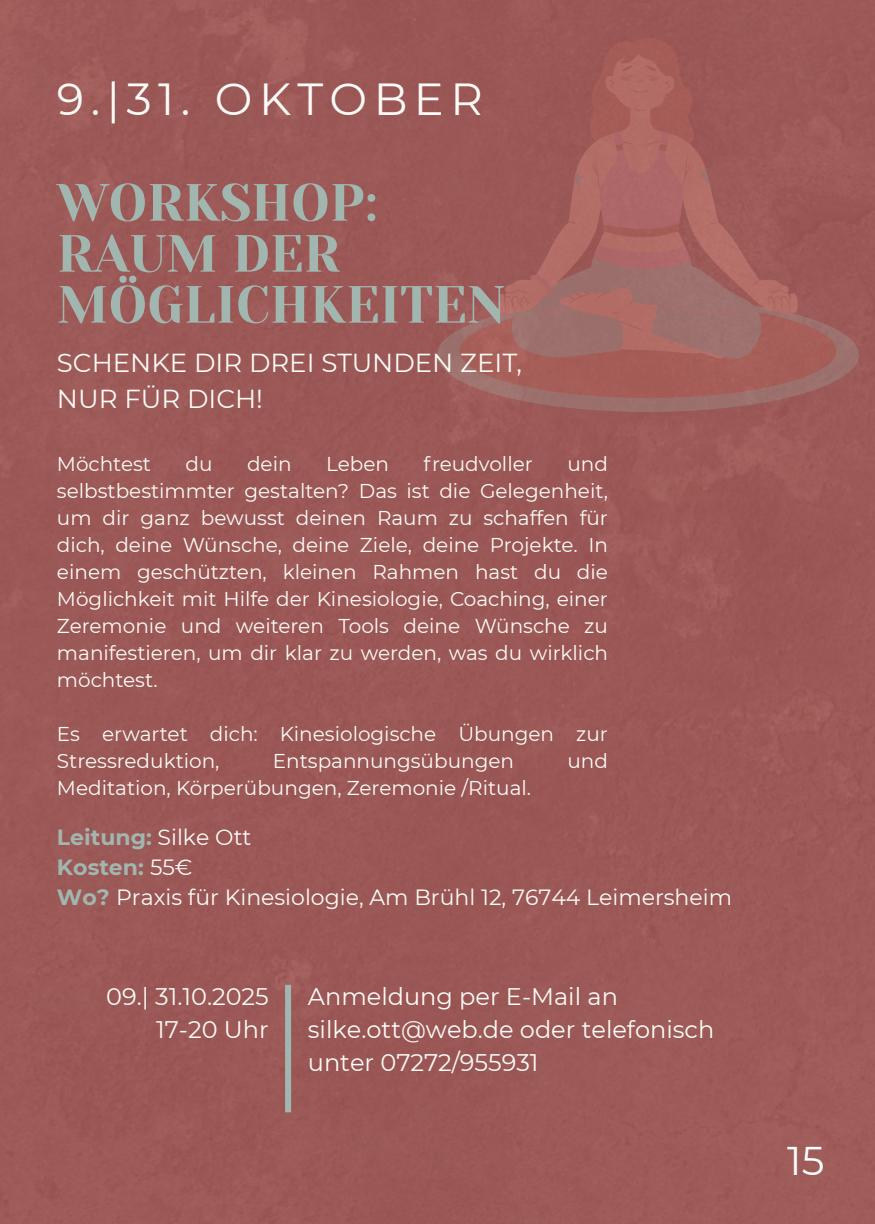
<style>
.page{position:relative;width:875px;height:1224px;background:#fff}
.page>*{position:absolute;margin:0;border:0;box-sizing:border-box;transform-origin:0 0}
.t1{font:52.2px/51px "Yeseva One";color:#a1b6af}
.t2{font:44.8px "Montserrat";letter-spacing:.145em;color:#fdfbf7}
.t3{font:40px "Montserrat";color:#fff}
.t4{font:26px/36px "Montserrat";color:#fdfbf7}
.t5{font:24px/33px "Montserrat";color:#fdfbf7;text-align:right}
.t6{font:22px/30px "Montserrat";color:#fdfbf7}
.t7{font:20px/27px "Montserrat";color:#fdfbf7;text-align:justify}
.s1{font-weight:700;color:#a1b6af}
</style>
<div class="page">
<div style="left:0;top:0;width:874px;height:1224px;background:#9b5856"></div>
<svg style="left:437px;top:298px;width:421px;height:114px;background:#9b625f"></svg>
<svg style="left:459px;top:37px;width:377px;height:361px;background:#a1605d"></svg>
<div style="left:285px;top:985px;width:6px;height:127px;background:#a1b6af"></div>
<h2 class="t2" style="left:57px;top:68px;width:427px">9.|31. OKTOBER</h2>
<h1 class="t1" style="left:57px;top:175px;width:450px">WORKSHOP:<br>RAUM DER<br>MÖGLICHKEITEN</h1>
<h3 class="t4" style="left:57px;top:343px;width:466px">SCHENKE DIR DREI STUNDEN ZEIT,<br>NUR FÜR DICH!</h3>
<p class="t7" style="left:57px;top:449px;width:95px">Möchtest</p>
<p class="t7" style="left:185px;top:449px;width:29px">du</p>
<p class="t7" style="left:247px;top:449px;width:46px">dein</p>
<p class="t7" style="left:326px;top:449px;width:64px">Leben</p>
<p class="t7" style="left:423px;top:449px;width:111px">freudvoller</p>
<p class="t7" style="left:57px;top:449px;width:552px;text-indent:510px">und selbstbestimmter gestalten? Das ist die Gelegenheit, um dir ganz bewusst deinen Raum zu schaffen für dich, deine Wünsche, deine Ziele, deine Projekte. In einem geschützten, kleinen Rahmen hast du die Möglichkeit mit Hilfe der Kinesiologie, Coaching, einer Zeremonie und weiteren Tools deine Wünsche zu manifestieren, um dir klar zu werden, was du wirklich möchtest.</p>
<p class="t7" style="left:57px;top:719px;width:552px">Es erwartet dich: Kinesiologische Übungen zur<br>Stressreduktion,</p>
<p class="t7" style="left:273px;top:746px;width:243px">Entspannungsübungen</p>
<p class="t7" style="left:567px;top:746px;width:42px">und</p>
<p class="t7" style="left:57px;top:773px;width:475px">Meditation, Körperübungen, Zeremonie /Ritual.</p>
<p class="t6" style="left:57px;top:821px;width:676px"><span class="s1">Leitung:</span> Silke Ott<br><span class="s1">Kosten:</span> 55€<br><span class="s1">Wo?</span> Praxis für Kinesiologie, Am Brühl 12, 76744 Leimersheim</p>
<p class="t5" style="left:106px;top:979px;width:164px">09.| 31.10.2025<br>17-20 Uhr</p>
<p class="t5" style="left:308px;top:979px;width:408px;text-align:left">Anmeldung per E-Mail an silke.ott@web.de oder telefonisch unter 07272/955931</p>
<h3 class="t3" style="left:787px;top:1133px;width:39px">15</h3>
</div>
